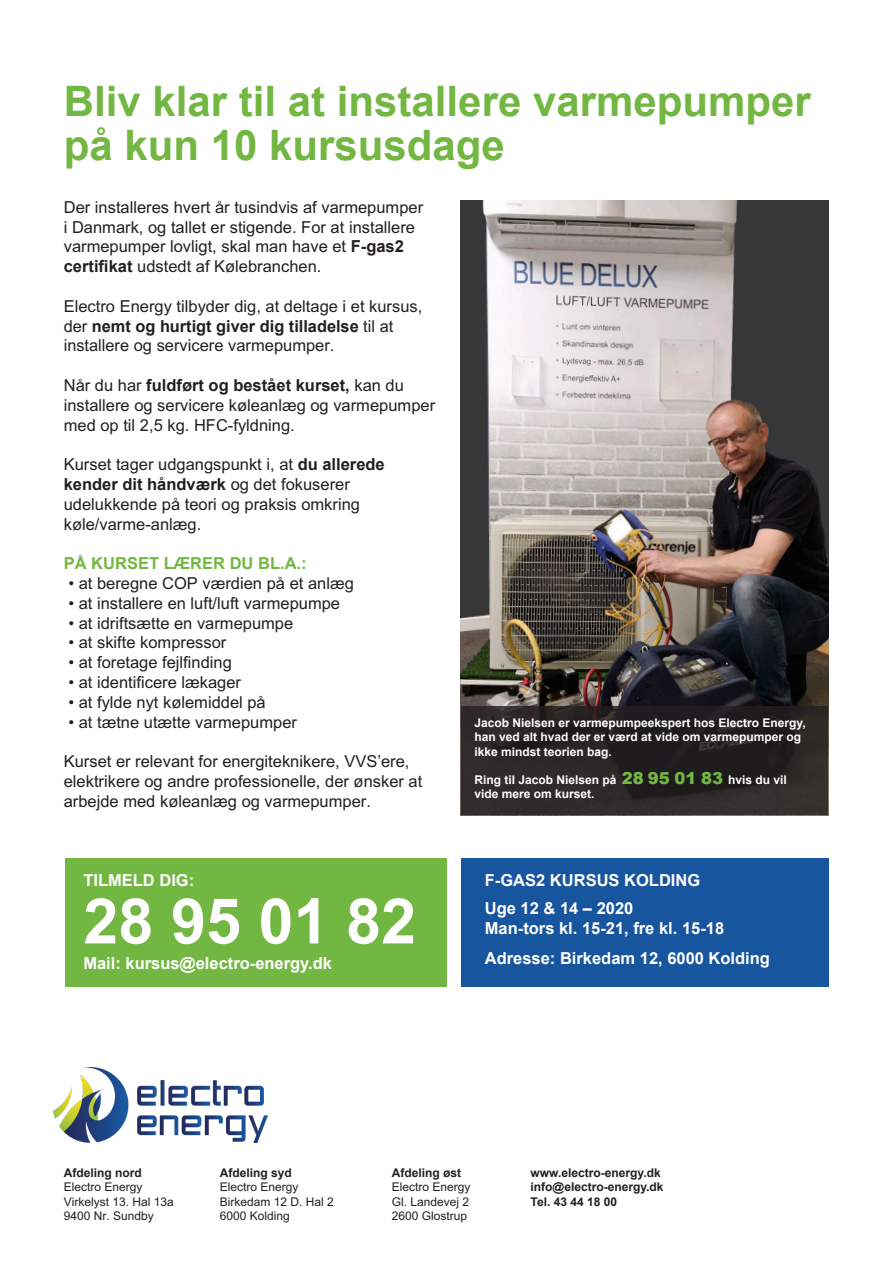
<style>
.page{position:relative;width:893px;height:1263px;background:#fff}
.page>*{position:absolute;margin:0;border:0;box-sizing:border-box;transform-origin:0 0}
.t1{font:700 63px "Arial";color:#fff}
.t2{font:700 42px "Arial";color:#73b743}
.t3{font:16.5px/19.8px "Arial";color:#231f20}
.t4{font:700 16.5px/28.5px "Arial";color:#fff}
.t5{font:700 16.5px "Arial";color:#73b743}
.t6{font:700 12px/14.4px "Arial";color:#fff}
.t7{font:12px "Arial";color:#231f20}
.t8{font:700 12px "Arial";color:#231f20}
.s1{font-weight:700}
.s2{font-weight:900;font-size:16.5px;color:#73b743}
</style>
<div class="page">
<img style="left:461px;top:201px;width:368px;height:614px">
<div style="left:461px;top:858px;width:368px;height:128px;background:#18559f"></div>
<img style="left:54px;top:1067px;width:213px;height:75px">
<svg style="left:461px;top:706px;width:367px;height:108px;background:#292424"></svg>
<div style="left:65px;top:858px;width:381px;height:128px;background:#73b743"></div>
<p class="t2" style="left:64px;top:73px;width:748px">Bliv klar til at installere varmepumper</p>
<p class="t2" style="left:64px;top:118px;width:443px">på kun 10 kursusdage</p>
<p class="t3" style="left:64px;top:197px;width:361px">Der installeres hvert år tusindvis af varmepumper i Danmark, og tallet er stigende. For at installere varmepumper lovligt, skal man have et <span class="s1">F-gas2 certifikat</span> udstedt af Kølebranchen.</p>
<p class="t3" style="left:64px;top:296px;width:360px">Electro Energy tilbyder dig, at deltage i et kursus, der <span class="s1">nemt og hurtigt giver dig tilladelse</span> til at installere og servicere varmepumper.</p>
<p class="t3" style="left:64px;top:375px;width:373px">Når du har <span class="s1">fuldført og bestået kurset,</span> kan du installere og servicere køleanlæg og varmepumper med op til 2,5 kg. HFC-fyldning.</p>
<p class="t3" style="left:64px;top:454px;width:323px">Kurset tager udgangspunkt i, at <span class="s1">du allerede kender dit håndværk</span> og det fokuserer udelukkende på teori og praksis omkring køle/varme-anlæg.</p>
<p class="t5" style="left:64px;top:552px;width:244px">PÅ KURSET LÆRER DU BL.A.:</p>
<p class="t3" style="left:68px;top:573px;width:287px">• at beregne COP værdien på et anlæg</p>
<p class="t3" style="left:68px;top:593px;width:273px">• at installere en luft/luft varmepumpe</p>
<p class="t3" style="left:68px;top:613px;width:226px">• at idriftsætte en varmepumpe</p>
<p class="t3" style="left:68px;top:633px;width:159px">• at skifte kompressor</p>
<p class="t3" style="left:68px;top:652px;width:165px">• at foretage fejlfinding</p>
<p class="t3" style="left:68px;top:672px;width:174px">• at identificere lækager</p>
<p class="t3" style="left:68px;top:692px;width:199px">• at fylde nyt kølemiddel på</p>
<p class="t3" style="left:68px;top:712px;width:230px">• at tætne utætte varmepumper</p>
<p class="t3" style="left:64px;top:751px;width:360px">Kurset er relevant for energiteknikere, VVS’ere, elektrikere og andre professionelle, der ønsker at arbejde med køleanlæg og varmepumper.</p>
<p class="t4" style="left:83px;top:866px;width:112px">TILMELD DIG:</p>
<p class="t1" style="left:83px;top:880px;width:334px">28 95 01 82</p>
<p class="t4" style="left:83px;top:949px;width:250px">Mail: kursus@electro-energy.dk</p>
<p class="t6" style="left:474px;top:716px;width:333px">Jacob Nielsen er varmepumpeekspert hos Electro Energy, han ved alt hvad der er værd at vide om varmepumper og ikke mindst teorien bag.</p>
<p class="t6" style="left:474px;top:773px;width:314px">Ring til Jacob Nielsen på <span class="s2">28 95 01 83</span> hvis du vil vide mere om kurset.</p>
<p class="t4" style="left:485px;top:866px;width:217px">F-GAS2 KURSUS KOLDING<br>Uge 12 &amp; 14 – 2020</p>
<p class="t4" style="left:485px;top:914px;width:241px">Man-tors kl. 15-21, fre kl. 15-18</p>
<p class="t4" style="left:485px;top:944px;width:287px">Adresse: Birkedam 12, 6000 Kolding</p>
<p class="t8" style="left:64px;top:1164px;width:79px">Afdeling nord</p>
<p class="t7" style="left:64px;top:1180px;width:80px">Electro Energy</p>
<p class="t7" style="left:64px;top:1194px;width:112px">Virkelyst 13. Hal 13a</p>
<p class="t7" style="left:64px;top:1209px;width:92px">9400 Nr. Sundby</p>
<p class="t8" style="left:220px;top:1164px;width:74px">Afdeling syd</p>
<p class="t7" style="left:220px;top:1180px;width:80px">Electro Energy</p>
<p class="t7" style="left:220px;top:1194px;width:116px">Birkedam 12 D. Hal 2</p>
<p class="t7" style="left:220px;top:1209px;width:72px">6000 Kolding</p>
<p class="t8" style="left:392px;top:1164px;width:71px">Afdeling øst</p>
<p class="t7" style="left:392px;top:1180px;width:80px">Electro Energy</p>
<p class="t7" style="left:392px;top:1194px;width:79px">Gl. Landevej 2</p>
<p class="t7" style="left:392px;top:1209px;width:77px">2600 Glostrup</p>
<p class="t8" style="left:531px;top:1164px;width:132px">www.electro-energy.dk</p>
<p class="t8" style="left:531px;top:1179px;width:134px">info@electro-energy.dk</p>
<p class="t8" style="left:531px;top:1193px;width:88px">Tel. 43 44 18 00</p>
</div>
